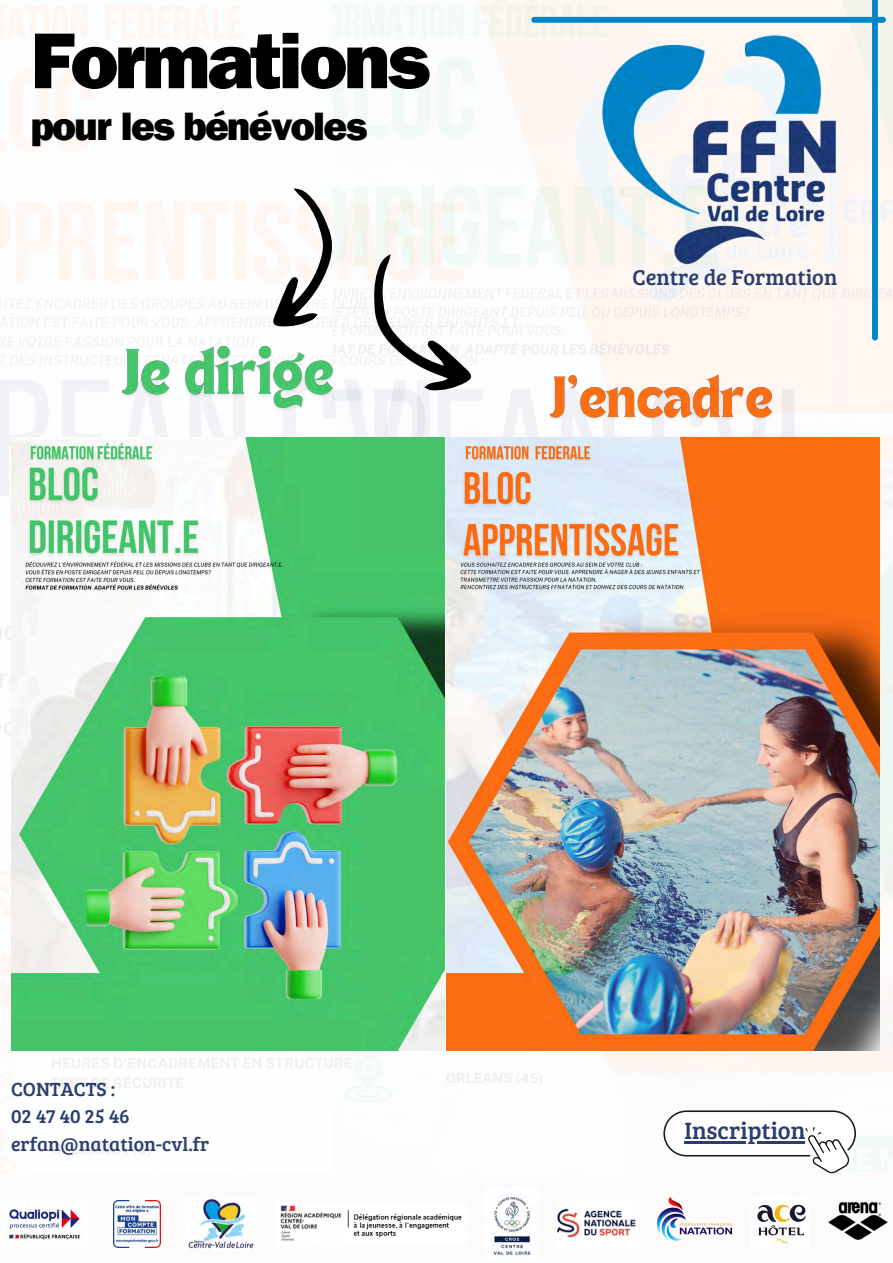
<style>
.page{position:relative;width:893px;height:1263px;background:#fff}
.page>*{position:absolute;margin:0;border:0;box-sizing:border-box;transform-origin:0 0}
.t1{font:800 79.5px "Franklin Gothic LT Pro";letter-spacing:-.04em;color:#000}
.t2{font:800 39.75px "Franklin Gothic LT Pro";letter-spacing:-.04em;color:#000}
.t3{font:24.38px "Bree Serif";color:#2b3c6e}
.t4{font:22.2px "Bree Serif";color:#2b3c6e}
.t5{font:19.73px "Bree Serif";color:#2b3c6e}
</style>
<div class="page">
<img style="left:0;top:6px;width:332px;height:1167px">
<img style="left:332px;top:0;width:561px;height:1174px">
<img style="left:11px;top:437px;width:869px;height:613px">
<div style="left:0;top:1174px;width:893px;height:89px;background:#fcfbf9"></div>
<img style="left:9px;top:1209px;width:71px;height:31px">
<img style="left:113px;top:1200px;width:47px;height:48px">
<img style="left:757px;top:1202px;width:49px;height:45px">
<img style="left:828px;top:1202px;width:60px;height:38px">
<img style="left:188px;top:1199px;width:66px;height:51px">
<img style="left:492px;top:1197px;width:39px;height:60px">
<img style="left:280px;top:1205px;width:182px;height:36px">
<img style="left:557px;top:1208px;width:79px;height:30px">
<img style="left:658px;top:1198px;width:73px;height:42px">
<svg style="left:217px;top:184px;width:288px;height:221px"></svg>
<img style="left:591px;top:23px;width:246px;height:253px">
<div style="left:531px;top:17px;width:355px;height:5px;background:#0185c8;border-radius:3px"></div>
<svg style="left:872px;top:0;width:6px;height:340px;background:#0687c8"></svg>
<svg style="left:663px;top:1110px;width:193px;height:63px"></svg>
<img style="left:117px;top:343px;width:221px;height:71px">
<img style="left:545px;top:371px;width:231px;height:59px">
<hr style="left:684px;top:1141px;width:121px;height:2px;background:#2b3c6e">
<p class="t1" style="left:31px;top:34px;width:401px">Formations</p>
<p class="t2" style="left:31px;top:113px;width:338px">pour les bénévoles</p>
<p class="t4" style="left:632px;top:261px;width:206px">Centre de Formation</p>
<h3 class="t5" style="left:11px;top:1075px;width:106px">CONTACTS :</h3>
<p class="t5" style="left:11px;top:1102px;width:120px">02 47 40 25 46</p>
<p class="t5" style="left:11px;top:1129px;width:200px">erfan@natation-cvl.fr</p>
<p class="t3" style="left:684px;top:1113px;width:122px">Inscription</p>
</div>
